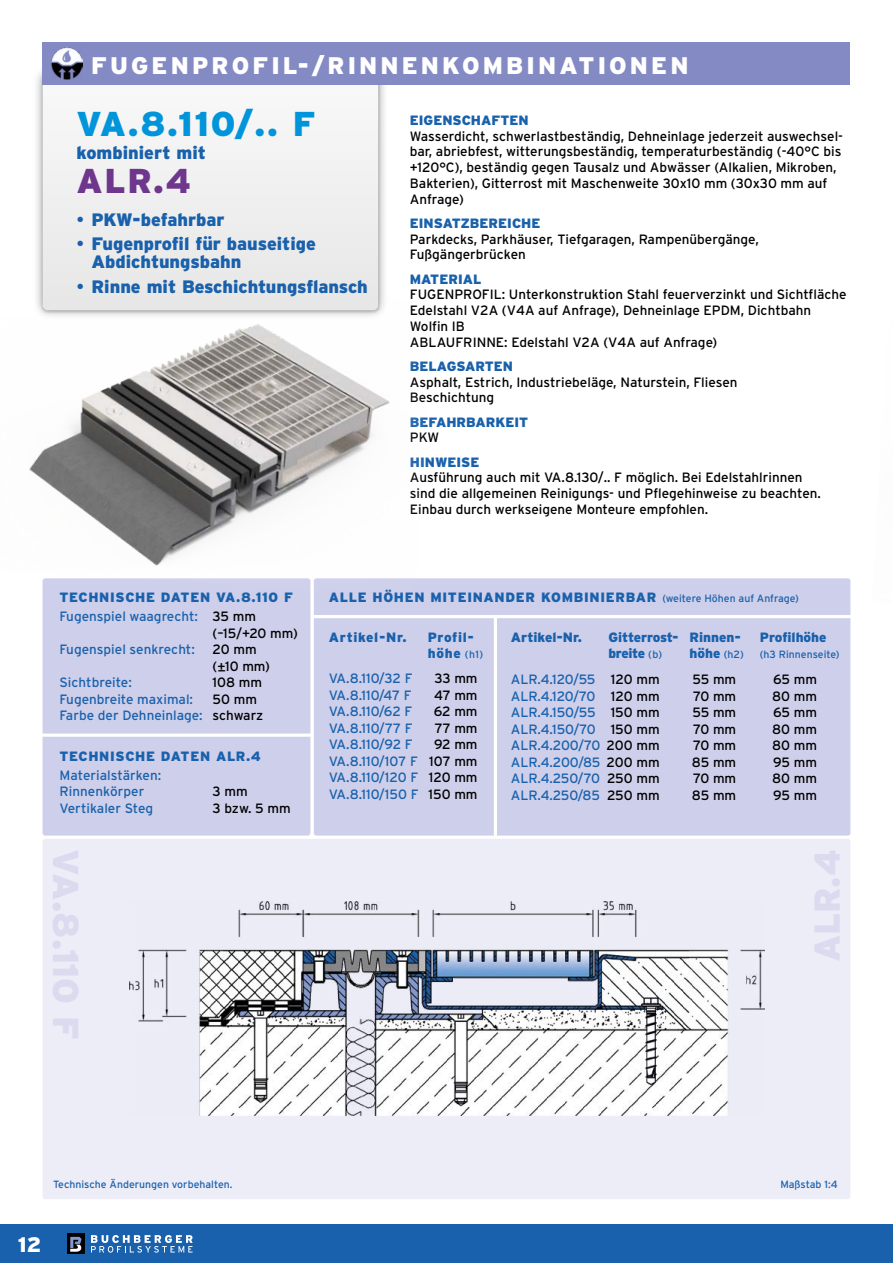
<style>
.page{position:relative;width:893px;height:1263px;background:#fff}
.page>*{position:absolute;margin:0;border:0;box-sizing:border-box;transform-origin:0 0}
.t1{font:900 34.5px "Interstate";color:#0095db}
.t2{font:900 34.5px "Interstate";color:#6e368c}
.t3{font:900 24px "Interstate";letter-spacing:.13em;color:#fff}
.t4{font:900 21px "Interstate";color:#fff}
.t5{font:900 18px/18px "Interstate";color:#1961ac}
.t6{font:13.5px/15.8px "Interstate";color:#000}
.t7{font:13.5px/16.5px "Interstate";color:#1961ac}
.t8{font:900 13.5px/16.5px "Interstate";letter-spacing:.05em;color:#1961ac}
.t9{font:900 13.5px "Interstate";color:#1961ac}
.t10{font:10.5px "Interstate";color:#1961ac}
.s1{font-weight:400}
.s2{color:#000}
.s3{font-weight:400;font-size:10.5px}
</style>
<div class="page">
<div style="left:30px;top:63px;width:363px;height:249px;background:#f1f1f1"></div>
<div style="left:0;top:1225px;width:893px;height:38px;background:#1961ac"></div>
<div style="left:67px;top:1234px;width:17px;height:20px;background:#000"></div>
<svg style="left:70px;top:1237px;width:12px;height:15px"></svg>
<svg style="left:91px;top:1235px;width:102px;height:17px"></svg>
<div style="left:43px;top:839px;width:807px;height:360px;background:#ededf8;border-radius:3px"></div>
<div style="left:314px;top:578px;width:536px;height:258px;background:#cecfea;border-radius:3px"></div>
<div style="left:43px;top:578px;width:267px;height:258px;background:#cecfea;border-radius:3px"></div>
<img style="left:130px;top:902px;width:634px;height:214px">
<hr style="left:313px;top:615px;width:550px;height:3px;background:#fff">
<hr style="left:494px;top:616px;width:3px;height:220px;background:#fff">
<img style="left:29px;top:276px;width:403px;height:319px">
<div style="left:43px;top:43px;width:807px;height:42px;background:#848ac4"></div>
<img style="left:51px;top:48px;width:32px;height:32px">
<svg style="left:42px;top:733px;width:269px;height:4px"></svg>
<h2 class="t3" style="left:91px;top:52px;width:599px">FUGENPROFIL-/RINNENKOMBINATIONEN</h2>
<h1 class="t1" style="left:77px;top:104px;width:240px">VA.8.110/.. F</h1>
<h1 class="t2" style="left:77px;top:161px;width:116px">ALR.4</h1>
<p class="t9" style="left:410px;top:112px;width:120px">EIGENSCHAFTEN</p>
<p class="t6" style="left:410px;top:128px;width:435px">Wasserdicht, schwerlastbeständig, Dehneinlage jederzeit auswechsel&shy;bar, abriebfest, witterungsbeständig, temperaturbeständig (-40°C bis +120°C), beständig gegen Tausalz und Abwässer (Alkalien, Mikroben, Bakterien), Gitterrost mit Maschenweite 30x10 mm (30x30 mm auf Anfrage)</p>
<p class="t9" style="left:410px;top:215px;width:132px">EINSATZBEREICHE</p>
<p class="t6" style="left:410px;top:231px;width:350px">Parkdecks, Parkhäuser, Tiefgaragen, Rampenübergänge,<br>Fußgängerbrücken</p>
<p class="t9" style="left:410px;top:271px;width:73px">MATERIAL</p>
<p class="t6" style="left:410px;top:287px;width:438px">FUGENPROFIL: Unterkonstruktion Stahl feuerverzinkt und Sichtfläche Edelstahl V2A (V4A auf Anfrage), Dehneinlage EPDM, Dichtbahn Wolfin IB<br>ABLAUFRINNE: Edelstahl V2A (V4A auf Anfrage)</p>
<p class="t9" style="left:410px;top:358px;width:105px">BELAGSARTEN</p>
<p class="t6" style="left:410px;top:374px;width:329px">Asphalt, Estrich, Industriebeläge, Naturstein, Fliesen<br>Beschichtung</p>
<p class="t9" style="left:410px;top:414px;width:120px">BEFAHRBARKEIT</p>
<p class="t6" style="left:410px;top:430px;width:31px">PKW</p>
<p class="t9" style="left:410px;top:454px;width:71px">HINWEISE</p>
<p class="t6" style="left:410px;top:470px;width:413px">Ausführung auch mit VA.8.130/.. F möglich. Bei Edelstahlrinnen sind die allgemeinen Reinigungs- und Pflegehinweise zu beachten.<br>Einbau durch werkseigene Monteure empfohlen.</p>
<h3 class="t5" style="left:77px;top:143px;width:131px">kombiniert mit</h3>
<h3 class="t5" style="left:77px;top:210px;width:149px"><span class="s1">•</span> PKW-befahrbar</h3>
<h3 class="t5" style="left:91px;top:235px;width:226px;text-indent:-15px"><span class="s1">•</span> Fugenprofil für bauseitige<br>Abdichtungsbahn</h3>
<h3 class="t5" style="left:77px;top:277px;width:293px"><span class="s1">•</span> Rinne mit Beschichtungsflansch</h3>
<p class="t8" style="left:60px;top:589px;width:235px">TECHNISCHE DATEN VA.8.110 F</p>
<p class="t7" style="left:213px;top:608px;width:87px;text-indent:-153px">Fugenspiel waagrecht: <span class="s2">35 mm (–15/+20 mm)</span></p>
<p class="t7" style="left:60px;top:641px;width:137px">Fugenspiel senkrecht:</p>
<p class="t6" style="left:213px;top:641px;width:59px;line-height:16.5px">20 mm (+_10 mm)</p>
<p class="t7" style="left:60px;top:674px;width:74px">Sichtbreite:</p>
<p class="t6" style="left:213px;top:674px;width:51px">108 mm</p>
<p class="t7" style="left:60px;top:690px;width:135px">Fugenbreite maximal:</p>
<p class="t7" style="left:60px;top:690px;width:205px;text-indent:153px"><span class="s2">50 mm<br></span>Farbe der Dehneinlage: <span class="s2">schwarz</span></p>
<p class="t8" style="left:60px;top:747px;width:203px">TECHNISCHE DATEN ALR.4</p>
<p class="t7" style="left:60px;top:766px;width:103px">Materialstärken:<br>Rinnenkörper</p>
<p class="t6" style="left:213px;top:783px;width:37px">3 mm</p>
<p class="t7" style="left:60px;top:799px;width:95px">Vertikaler Steg</p>
<p class="t6" style="left:213px;top:800px;width:79px">3 bzw. 5 mm</p>
<p class="t8" style="left:329px;top:589px;width:472px">ALLE HÖHEN MITEINANDER KOMBINIERBAR <span class="s3">(weitere Höhen auf Anfrage)</span></p>
<p class="t8" style="left:329px;top:629px;width:80px">Artikel-Nr.</p>
<p class="t8" style="left:428px;top:629px;width:57px">Profil&shy;höhe <span class="s3">(h1)</span></p>
<p class="t7" style="left:329px;top:670px;width:85px">VA.8.110/32 F</p>
<p class="t6" style="left:434px;top:670px;width:45px">33 mm</p>
<p class="t7" style="left:329px;top:687px;width:84px">VA.8.110/47 F</p>
<p class="t6" style="left:434px;top:687px;width:45px">47 mm</p>
<p class="t7" style="left:329px;top:703px;width:85px">VA.8.110/62 F</p>
<p class="t6" style="left:434px;top:703px;width:45px">62 mm</p>
<p class="t7" style="left:329px;top:720px;width:85px">VA.8.110/77 F</p>
<p class="t6" style="left:435px;top:720px;width:44px">77 mm</p>
<p class="t7" style="left:329px;top:736px;width:86px">VA.8.110/92 F</p>
<p class="t7" style="left:329px;top:736px;width:150px;text-align:justify;text-indent:105px"><span class="s2">92 mm </span>VA.8.110/107 F <span class="s2">107 mm </span>VA.8.110/120 F <span class="s2">120 mm </span>VA.8.110/150 F <span class="s2">150 mm</span></p>
<p class="t9" style="left:511px;top:629px;width:73px">Artikel-Nr.</p>
<p class="t9" style="left:608px;top:629px;width:134px">Gitterrost- Rinnen-</p>
<p class="t9" style="left:760px;top:629px;width:68px">Profilhöhe</p>
<p class="t9" style="left:608px;top:646px;width:55px">breite <span class="s3">(b)</span></p>
<p class="t9" style="left:689px;top:646px;width:56px">höhe <span class="s3">(h2)</span></p>
<p class="t10" style="left:760px;top:649px;width:81px">(h3 Rinnenseite)</p>
<p class="t7" style="left:511px;top:671px;width:150px">ALR.4.120/55 <span class="s2">120 mm</span></p>
<p class="t6" style="left:692px;top:672px;width:45px">55 mm</p>
<p class="t6" style="left:773px;top:672px;width:45px">65 mm</p>
<p class="t7" style="left:511px;top:688px;width:150px">ALR.4.120/70 <span class="s2">120 mm</span></p>
<p class="t6" style="left:693px;top:688px;width:45px">70 mm</p>
<p class="t6" style="left:772px;top:688px;width:46px">80 mm</p>
<p class="t7" style="left:511px;top:704px;width:150px">ALR.4.150/55 <span class="s2">150 mm</span></p>
<p class="t6" style="left:692px;top:705px;width:45px">55 mm</p>
<p class="t6" style="left:773px;top:705px;width:45px">65 mm</p>
<p class="t7" style="left:511px;top:721px;width:150px">ALR.4.150/70 <span class="s2">150 mm</span></p>
<p class="t6" style="left:693px;top:721px;width:45px">70 mm</p>
<p class="t6" style="left:772px;top:721px;width:46px">80 mm</p>
<p class="t7" style="left:511px;top:737px;width:150px">ALR.4.200/70 <span class="s2">200 mm</span></p>
<p class="t6" style="left:693px;top:738px;width:45px">70 mm</p>
<p class="t6" style="left:772px;top:738px;width:46px">80 mm</p>
<p class="t7" style="left:511px;top:754px;width:150px">ALR.4.200/85 <span class="s2">200 mm</span></p>
<p class="t6" style="left:692px;top:754px;width:46px">85 mm</p>
<p class="t6" style="left:773px;top:754px;width:45px">95 mm</p>
<p class="t7" style="left:511px;top:770px;width:150px">ALR.4.250/70 <span class="s2">250 mm</span></p>
<p class="t6" style="left:693px;top:771px;width:45px">70 mm</p>
<p class="t6" style="left:772px;top:771px;width:46px">80 mm</p>
<p class="t7" style="left:511px;top:787px;width:150px">ALR.4.250/85 <span class="s2">250 mm</span></p>
<p class="t6" style="left:692px;top:787px;width:46px">85 mm</p>
<p class="t6" style="left:773px;top:787px;width:45px">95 mm</p>
<p class="t10" style="left:53px;top:1178px;width:181px">Technische Änderungen vorbehalten.</p>
<p class="t10" style="left:780px;top:1178px;width:59px">Maßstab 1:4</p>
<h3 class="t4" style="left:18px;top:1233px;width:25px">12</h3>
</div>
